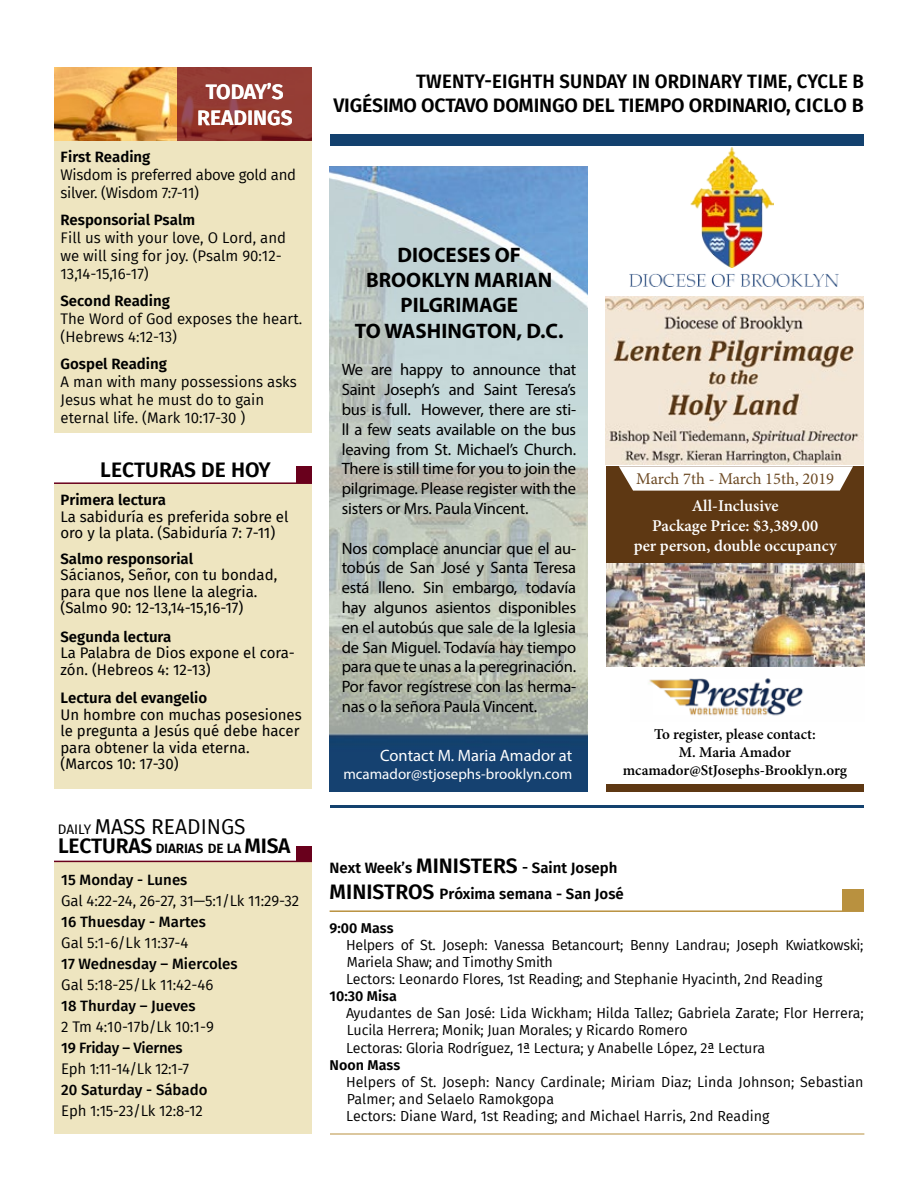
<style>
.page{position:relative;width:918px;height:1188px;background:#fff}
.page>*{position:absolute;margin:0;border:0;box-sizing:border-box;transform-origin:0 0}
.t1{font:600 21px/18.9px "Fira Sans";letter-spacing:-.01em;color:#000}
.t2{font:700 21px/25.2px "Myriad Pro";color:#000;text-align:center}
.t3{font:600 21px/25.2px "Fira Sans";color:#fff;text-align:center}
.t4{font:600 19.5px/23.4px "Fira Sans";letter-spacing:-.01em;color:#000;text-align:right;scale:.95 1}
.t5{font:16.5px/19.8px "Myriad Pro";letter-spacing:-.01em;color:#000;text-align:justify}
.t6{font:600 16.5px/19.8px "Minion Pro";color:#fff;text-align:center}
.t7{font:16.5px "Minion Pro";letter-spacing:-.005em;color:#6c4923}
.t8{font:16.5px "Myriad Pro";color:#fff}
.t9{font:15px/18px "Fira Sans";color:#000}
.t10{font:15px/16.5px "Fira Sans";color:#000}
.t11{font:600 15px/25.2px "Fira Sans";color:#000}
.t12{font:500 15px "Fira Sans";color:#000}
.t13{font:15px/18px "Fira Sans";letter-spacing:-.02em;color:#000}
.t14{font:600 15px/18px "Minion Pro";color:#000;text-align:center}
.t15{font:15px "Myriad Pro";color:#fff}
.t16{font:500 15px "Fira Sans";letter-spacing:-.02em;color:#000}
.t17{font:14.25px/17.1px "Fira Sans";letter-spacing:-.01em;color:#000}
.t18{font:600 14.25px "Fira Sans";color:#000}
.s1{font-weight:400;font-size:13.5px}
.s2{font-weight:400}
.s3{font-size:13.5px}
.s4{font-size:21px}
</style>
<div class="page">
<img style="left:54px;top:68px;width:124px;height:73px">
<div style="left:54px;top:141px;width:258px;height:291px;background:#eee5c0"></div>
<div style="left:54px;top:483px;width:258px;height:305px;background:#eee5c0"></div>
<div style="left:54px;top:861px;width:258px;height:273px;background:#eee5c0"></div>
<svg style="left:178px;top:68px;width:134px;height:73px;fill:#953c34"></svg>
<hr style="left:54px;top:482px;width:258px;height:2px;background:#69001c">
<div style="left:296px;top:466px;width:16px;height:17px;background:#69001c"></div>
<hr style="left:54px;top:861px;width:258px;height:1px;background:#69001c">
<div style="left:296px;top:846px;width:16px;height:15px;background:#69001c"></div>
<hr style="left:330px;top:805px;width:534px;height:3px;background:#13416e">
<img style="left:606px;top:562px;width:258px;height:105px">
<img style="left:629px;top:267px;width:210px;height:20px">
<img style="left:330px;top:166px;width:258px;height:626px">
<div style="left:330px;top:134px;width:534px;height:12px;background:#13416e"></div>
<img style="left:648px;top:678px;width:156px;height:38px">
<div style="left:606px;top:466px;width:258px;height:96px;background:#5e3813"></div>
<img style="left:606px;top:296px;width:258px;height:169px">
<svg style="left:619px;top:466px;width:234px;height:25px"></svg>
<div style="left:606px;top:784px;width:258px;height:8px;background:#5e3813"></div>
<hr style="left:330px;top:910px;width:534px;height:2px;background:#b9913f">
<hr style="left:330px;top:1134px;width:534px;height:1px;background:#b9913f">
<div style="left:842px;top:890px;width:22px;height:21px;background:#b9913f"></div>
<img style="left:691px;top:147px;width:82px;height:120px">
<h1 class="t3" style="left:197px;top:78px;width:97px">TODAY’S<br>READINGS</h1>
<p class="t11" style="left:61px;top:143px;width:91px">First Reading</p>
<p class="t13" style="left:61px;top:165px;width:237px">Wisdom is preferred above gold and silver. (Wisdom 7:7-11)</p>
<p class="t11" style="left:61px;top:206px;width:136px">Responsorial Psalm</p>
<p class="t9" style="left:61px;top:228px;width:227px">Fill us with your love, O Lord, and we will sing for joy. (Psalm 90:12-<br>13,14-15,16-17)</p>
<p class="t11" style="left:61px;top:287px;width:111px">Second Reading</p>
<p class="t9" style="left:61px;top:309px;width:243px">The Word of God exposes the heart. (Hebrews 4:12-13)</p>
<p class="t11" style="left:61px;top:350px;width:108px">Gospel Reading</p>
<p class="t9" style="left:61px;top:372px;width:238px">A man with many possessions asks<br>Jesus what he must do to gain eternal life. (Mark 10:17-30 )</p>
<h1 class="t1" style="left:100px;top:459px;width:172px">LECTURAS DE HOY</h1>
<p class="t11" style="left:61px;top:487px;width:107px">Primera lectura</p>
<p class="t10" style="left:61px;top:508px;width:229px">La sabiduría es preferida sobre el oro y la plata. (Sabiduría 7: 7-11)</p>
<p class="t11" style="left:61px;top:545px;width:134px">Salmo responsorial</p>
<p class="t10" style="left:61px;top:566px;width:218px">Sácianos, Señor, con tu bondad, para que nos llene la alegria. (Salmo 90: 12-13,14-15,16-17)</p>
<p class="t11" style="left:61px;top:623px;width:112px">Segunda lectura</p>
<p class="t10" style="left:61px;top:644px;width:236px">La Palabra de Dios expone el cora&shy;zón. (Hebreos 4: 12-13)</p>
<p class="t11" style="left:61px;top:685px;width:148px">Lectura del evangelio</p>
<p class="t10" style="left:61px;top:706px;width:243px">Un hombre con muchas posesiones le pregunta a Jesús qué debe hacer para obtener la vida eterna. (Marcos 10: 17-30)</p>
<h1 class="t1" style="left:58px;top:816px;width:234px"><span class="s1">DAILY</span> <span class="s2">MASS RE</span><span class="s2">ADINGS<br></span>LECTURAS <span class="s3">DIARIAS DE LA</span> MISA</h1>
<p class="t12" style="left:61px;top:867px;width:128px">15 Monday - Lunes</p>
<p class="t9" style="left:61px;top:891px;width:239px">Gal 4:22-24, 26-27, 31—5:1/Lk 11:29-32</p>
<p class="t12" style="left:61px;top:909px;width:146px">16 Thuesday - Martes</p>
<p class="t9" style="left:61px;top:933px;width:129px">Gal 5:1-6/Lk 11:37-4</p>
<p class="t12" style="left:61px;top:951px;width:178px">17 Wednesday – Miercoles</p>
<p class="t9" style="left:61px;top:975px;width:154px">Gal 5:18-25/Lk 11:42-46</p>
<p class="t12" style="left:61px;top:993px;width:136px">18 Thurday – Jueves</p>
<p class="t9" style="left:61px;top:1017px;width:154px">2 Tm 4:10-17b/Lk 10:1-9</p>
<p class="t16" style="left:61px;top:1035px;width:123px">19 Friday – Viernes</p>
<p class="t13" style="left:61px;top:1059px;width:129px">Eph 1:11-14/Lk 12:1-7</p>
<p class="t12" style="left:61px;top:1077px;width:148px">20 Saturday - Sábado</p>
<p class="t9" style="left:61px;top:1101px;width:143px">Eph 1:15-23/Lk 12:8-12</p>
<h2 class="t4" style="left:333px;top:69px;width:560px">TWENTY-EIGHTH SUNDAY IN ORDINARY TIME, CYCLE B<br>VIGÉSIMO OCTAVO DOMINGO DEL TIEMPO ORDINARIO, CICLO B</h2>
<h1 class="t2" style="left:355px;top:242px;width:210px">DIOCESES OF<br>BROOKLYN MARIAN<br>PILGRIMAGE<br>TO WASHINGTON, D.C.</h1>
<p class="t5" style="left:342px;top:360px;width:236px">We are happy to announce that Saint Joseph’s and Saint Teresa’s bus is full. However, there are sti&shy;ll a few seats available on the bus leaving from St. Michael’s Church.<br>There is still time for you to join the pilgrimage. Please register with the sisters or Mrs. Paula Vincent.</p>
<p class="t5" style="left:342px;top:538px;width:236px">Nos complace anunciar que el au&shy;tobús de San José y Santa Teresa está lleno. Sin embargo, todavía hay algunos asientos disponibles en el autobús que sale de la Iglesia de San Miguel. Todavía hay tiempo para que te unas a la peregrinación.<br>Por favor regístrese con las herma&shy;nas o la señora Paula Vincent.</p>
<p class="t8" style="left:380px;top:745px;width:194px">Contact M. Maria Amador at</p>
<p class="t15" style="left:343px;top:764px;width:230px">mcamador@stjosephs-brooklyn.com</p>
<p class="t7" style="left:636px;top:467px;width:199px">March 7th - March 15th, 2019</p>
<p class="t6" style="left:634px;top:496px;width:205px">All-Inclusive<br>Package Price: $3,389.00<br>per person, double occupancy</p>
<p class="t14" style="left:623px;top:725px;width:226px">To register, please contact:<br>M. Maria Amador mcamador@StJosephs-Brooklyn.org</p>
<p class="t11" style="left:330px;top:855px;width:296px">Next Week’s <span class="s4">MINISTERS</span> - Saint Joseph<br><span class="s4">MINISTROS</span> Próxima semana - San José</p>
<p class="t18" style="left:330px;top:916px;width:66px">9:00 Mass</p>
<p class="t17" style="left:346px;top:936px;width:519px">Helpers of St. Joseph: Vanessa Betancourt; Benny Landrau; Joseph Kwiatkowski;<br>Mariela Shaw; and Timothy Smith<br>Lectors: Leonardo Flores, 1st Reading; and Stephanie Hyacinth, 2nd Reading</p>
<p class="t18" style="left:330px;top:985px;width:69px">10:30 Misa</p>
<p class="t17" style="left:346px;top:1005px;width:519px">Ayudantes de San José: Lida Wickham; Hilda Tallez; Gabriela Zarate; Flor Herrera;<br>Lucila Herrera; Monik; Juan Morales; y Ricardo Romero<br>Lectoras: Gloria Rodríguez, 1ª Lectura; y Anabelle López, 2ª Lectura</p>
<p class="t18" style="left:330px;top:1053px;width:72px">Noon Mass</p>
<p class="t17" style="left:346px;top:1073px;width:519px">Helpers of St. Joseph: Nancy Cardinale; Miriam Diaz; Linda Johnson; Sebastian<br>Palmer; and Selaelo Ramokgopa<br>Lectors: Diane Ward, 1st Reading; and Michael Harris, 2nd Reading</p>
</div>
